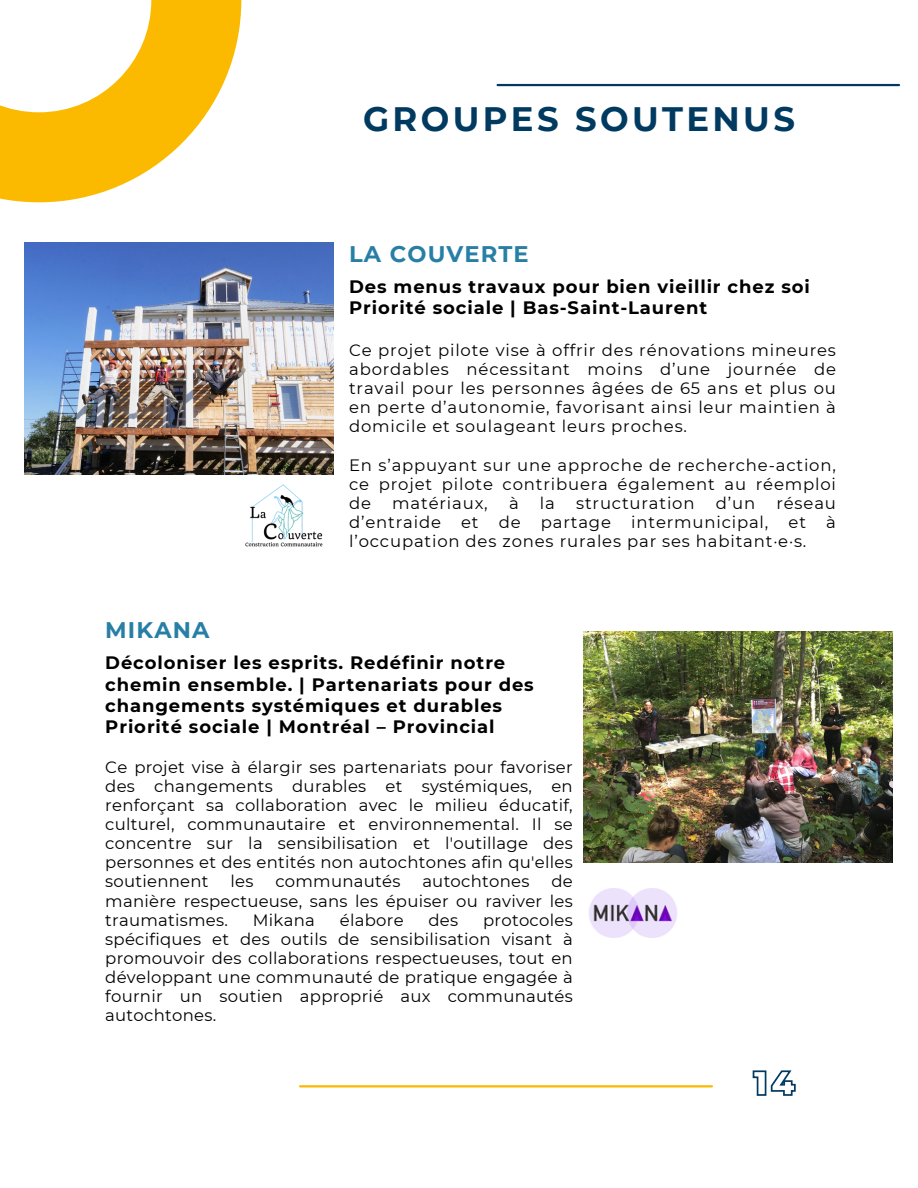
<style>
.page{position:relative;width:918px;height:1188px;background:#fff}
.page>*{position:absolute;margin:0;border:0;box-sizing:border-box;transform-origin:0 0}
.t1{font:700 33.9px "Montserrat";letter-spacing:.1em;color:#003a60}
.t2{font:700 22.5px "Montserrat";letter-spacing:.05em;color:#287fa5}
.t3{font:700 18px/21.3px "Montserrat";letter-spacing:.05em;color:#000}
.t4{font:16.5px/19.2px "Montserrat";letter-spacing:.015em;color:#000;text-align:justify}
.t5{font:16.5px "Montserrat";letter-spacing:.05em;color:#000}
</style>
<div class="page">
<hr style="left:300px;top:1085px;width:412px;height:2px;background:#fbba00">
<svg style="left:0;top:0;width:241px;height:202px;fill:#fbba00"></svg>
<hr style="left:498px;top:84px;width:401px;height:2px;background:#003a60">
<img style="left:24px;top:243px;width:310px;height:232px">
<img style="left:584px;top:631px;width:309px;height:232px">
<img style="left:245px;top:484px;width:78px;height:63px">
<img style="left:589px;top:888px;width:88px;height:50px">
<svg style="left:752px;top:1070px;width:44px;height:26px"></svg>
<p class="t1" style="left:363px;top:98px;width:433px">GROUPES SOUTENUS</p>
<p class="t2" style="left:349px;top:240px;width:181px">LA COUVERTE</p>
<p class="t3" style="left:349px;top:276px;width:462px">Des menus travaux pour bien vieillir chez soi</p>
<p class="t3" style="left:349px;top:297px;width:360px">Priorité sociale | Bas-Saint-Laurent</p>
<p class="t4" style="left:349px;top:340px;width:488px">Ce projet pilote vise à offrir des rénovations mineures abordables nécessitant moins d’une journée de travail pour les personnes âgées de 65 ans et plus ou en perte d’autonomie, favorisant ainsi leur maintien à domicile et soulageant leurs proches.</p>
<p class="t4" style="left:349px;top:455px;width:488px">En s’appuyant sur une approche de recherche-action, ce projet pilote contribuera également au réemploi de</p>
<p class="t5" style="left:392px;top:493px;width:97px">matériaux,</p>
<p class="t4" style="left:509px;top:493px;width:11px">à</p>
<p class="t4" style="left:540px;top:493px;width:16px">la</p>
<p class="t5" style="left:576px;top:493px;width:120px">structuration</p>
<p class="t4" style="left:716px;top:493px;width:41px">d’un</p>
<p class="t4" style="left:349px;top:493px;width:488px;text-indent:427px">réseau d’entraide et de partage intermunicipal, et à l’occupation des zones rurales par ses habitant·e·s.</p>
<p class="t2" style="left:105px;top:616px;width:106px">MIKANA</p>
<p class="t3" style="left:105px;top:652px;width:430px">Décoloniser les esprits. Redéfinir notre chemin ensemble. | Partenariats pour des changements systémiques et durables</p>
<p class="t3" style="left:105px;top:716px;width:391px">Priorité sociale | Montréal – Provincial</p>
<p class="t4" style="left:105px;top:757px;width:469px">Ce projet vise à élargir ses partenariats pour favoriser des changements durables et systémiques, en renforçant sa collaboration avec le milieu éducatif, culturel, communautaire et environnemental. Il se concentre sur la sensibilisation et l'outillage des personnes et des entités non autochtones afin qu'elles soutiennent</p>
<p class="t4" style="left:105px;top:872px;width:469px;text-indent:446px">de manière respectueuse, sans les épuiser ou raviver les traumatismes.</p>
<p class="t4" style="left:231px;top:872px;width:24px">les</p>
<p class="t4" style="left:275px;top:872px;width:127px">communautés</p>
<p class="t4" style="left:422px;top:872px;width:109px">autochtones</p>
<p class="t4" style="left:105px;top:910px;width:469px;text-indent:378px">protocoles spécifiques et des outils de sensibilisation visant à promouvoir des collaborations respectueuses, tout en développant une communauté de pratique engagée à fournir un soutien approprié aux communautés autochtones.</p>
<p class="t4" style="left:253px;top:910px;width:64px">Mikana</p>
<p class="t4" style="left:340px;top:910px;width:65px">élabore</p>
<p class="t4" style="left:429px;top:910px;width:31px">des</p>
</div>
